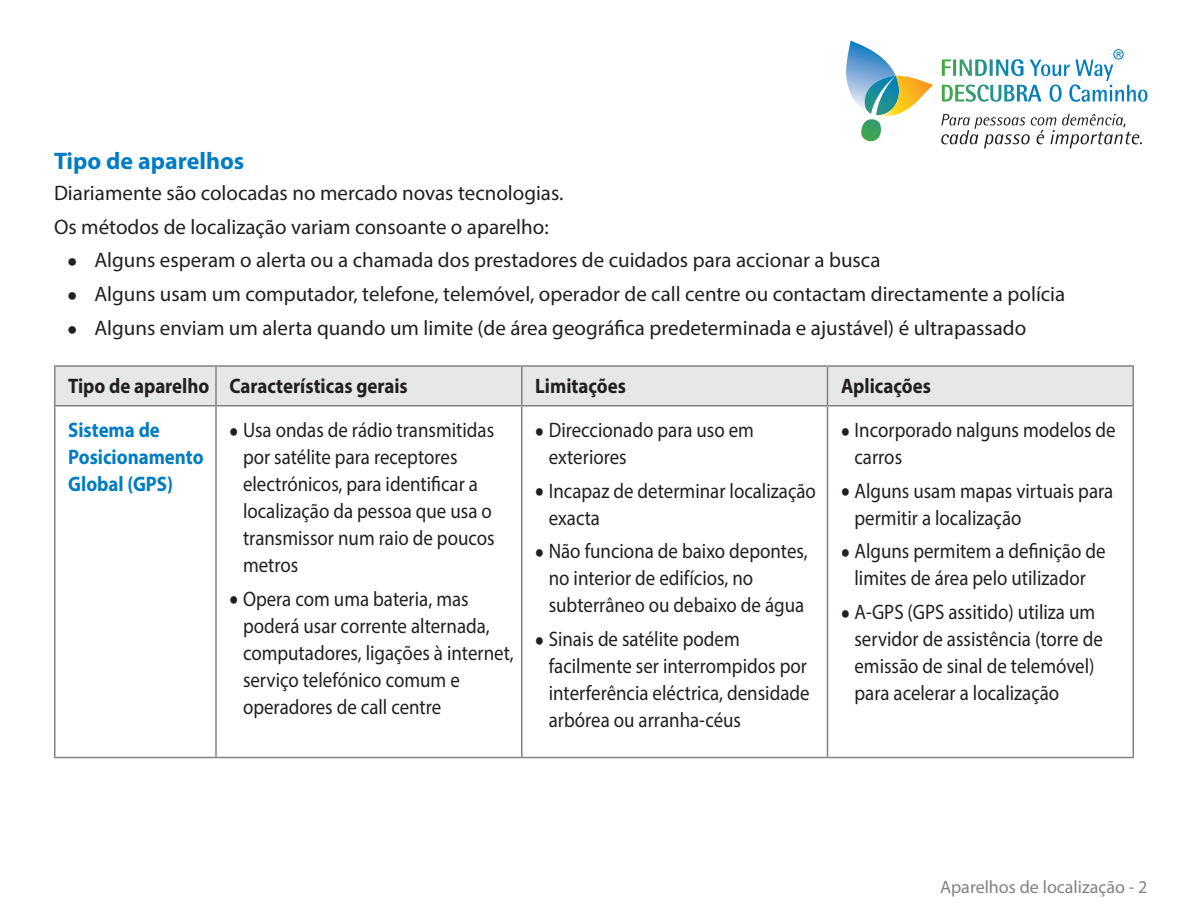
<style>
.page{position:relative;width:1188px;height:918px;background:#fff}
.page>*{position:absolute;margin:0;border:0;box-sizing:border-box;transform-origin:0 0}
.Sub_Head_1{font:700 24px "Myriad Pro";color:#007cc2}
.Contents{font:21px/27px "Myriad Pro";color:#231f20;scale:.9 1}
.Contents-2{font:21px "Myriad Pro";color:#231f20}
.Table_head_1{font:700 21px "Myriad Pro";color:#231f20;scale:.9 1}
.Sub_Head_1-2{font:700 21px/27px "Myriad Pro";color:#007cc2;scale:.9 1}
.t1{font:21px "Symbol";color:#231f20}
.t2{font:18px "Myriad Pro";color:#808285}
</style>
<div class="page">
<svg style="left:846px;top:40px;width:87px;height:102px"></svg>
<svg style="left:941px;top:114px;width:201px;height:34px"></svg>
<svg style="left:942px;top:49px;width:205px;height:53px"></svg>
<div style="left:56px;top:366px;width:1076px;height:40px;background:#e6e7e9"></div>
<svg style="left:56px;top:406px;width:1076px;height:352px"></svg>
<hr style="left:54px;top:367px;width:2px;height:38px;background:#808285">
<hr style="left:54px;top:365px;width:162px;height:2px;background:#808285">
<hr style="left:216px;top:365px;width:306px;height:2px;background:#808285">
<hr style="left:522px;top:365px;width:305px;height:2px;background:#808285">
<hr style="left:828px;top:365px;width:306px;height:2px;background:#808285">
<hr style="left:215px;top:367px;width:2px;height:38px;background:#808285">
<hr style="left:521px;top:367px;width:1px;height:38px;background:#808285">
<hr style="left:827px;top:367px;width:1px;height:38px;background:#808285">
<hr style="left:1132px;top:367px;width:2px;height:38px;background:#808285">
<hr style="left:54px;top:407px;width:2px;height:350px;background:#808285">
<hr style="left:54px;top:405px;width:162px;height:2px;background:#808285">
<hr style="left:216px;top:405px;width:306px;height:2px;background:#808285">
<hr style="left:522px;top:405px;width:305px;height:2px;background:#808285">
<hr style="left:828px;top:405px;width:306px;height:2px;background:#808285">
<hr style="left:215px;top:407px;width:2px;height:350px;background:#808285">
<hr style="left:521px;top:407px;width:1px;height:350px;background:#808285">
<hr style="left:827px;top:407px;width:1px;height:350px;background:#808285">
<hr style="left:1132px;top:407px;width:2px;height:350px;background:#808285">
<hr style="left:54px;top:757px;width:162px;height:1px;background:#808285">
<hr style="left:216px;top:757px;width:306px;height:1px;background:#808285">
<hr style="left:522px;top:757px;width:305px;height:1px;background:#808285">
<hr style="left:828px;top:757px;width:306px;height:1px;background:#808285">
<p class="Sub_Head_1" style="left:54px;top:145px;width:192px">Tipo de aparelhos</p>
<p class="Contents-2" style="left:54px;top:180px;width:511px">Diariamente são colocadas no mercado novas tecnologias.</p>
<p class="Contents-2" style="left:54px;top:214px;width:496px">Os métodos de localização variam consoante o aparelho:</p>
<p class="Contents-2" style="left:94px;top:247px;width:787px">Alguns esperam o alerta ou a chamada dos prestadores de cuidados para accionar a busca</p>
<p class="t1" style="left:68px;top:247px;width:11px">•</p>
<p class="t1" style="left:68px;top:281px;width:11px">•</p>
<p class="t1" style="left:68px;top:315px;width:11px">•</p>
<p class="Contents-2" style="left:94px;top:281px;width:972px">Alguns usam um computador, telefone, telemóvel, operador de call centre ou contactam directamente a polícia</p>
<p class="Contents-2" style="left:94px;top:315px;width:933px">Alguns enviam um alerta quando um limite (de área geográfica predeterminada e ajustável é) ultrapassado</p>
<p class="Table_head_1" style="left:68px;top:372px;width:158px">Tipo de aparelho</p>
<p class="Sub_Head_1-2" style="left:68px;top:416px;width:152px">Sistema de<br>Posicionamento<br>Global (GPS(</p>
<p class="Contents" style="left:243px;top:416px;width:281px;text-indent:-14px">• Usa ondas de rádio transmitidas por satélite para receptores electrónicos, para identificar a localização da pessoa que usa o transmissor num raio de poucos metros</p>
<p class="Contents" style="left:243px;top:585px;width:302px;text-indent:-14px">• Opera com uma bateria, mas poderá usar corrente alternada, computadores, ligações à internet, serviço telefónico comum e operadores de call centre</p>
<p class="Table_head_1" style="left:230px;top:372px;width:200px">Características gerais</p>
<p class="Table_head_1" style="left:535px;top:372px;width:102px">Limitações</p>
<p class="Contents" style="left:549px;top:416px;width:230px;text-indent:-14px">• Direccionado para uso em exteriores</p>
<p class="Contents" style="left:549px;top:477px;width:298px;text-indent:-14px">• Incapaz de determinar localização exacta</p>
<p class="Contents" style="left:549px;top:537px;width:289px;text-indent:-14px">• Não funciona de baixo depontes, no interior de edifícios, no subterrâneo ou debaixo de água</p>
<p class="Contents" style="left:549px;top:625px;width:291px;text-indent:-14px">• Sinais de satélite podem facilmente ser interrompidos por interferência eléctrica, densidade arbórea ou arranha-céus</p>
<p class="Table_head_1" style="left:841px;top:372px;width:101px">Aplicações</p>
<p class="Contents" style="left:855px;top:416px;width:292px;text-indent:-14px">• Incorporado nalguns modelos de carros</p>
<p class="Contents" style="left:855px;top:477px;width:289px;text-indent:-14px">• Alguns usam mapas virtuais para permitir a localização</p>
<p class="Contents" style="left:841px;top:537px;width:296px;text-align:center">• Alguns permitem a definição de limites de área pelo utilizador</p>
<p class="Contents" style="left:855px;top:598px;width:277px;text-indent:-14px">• -A GPS (GPS assitido) utiliza um servidor de assistência (torre de emissão de sinal de telemóvel( para acelerar a localização</p>
<p class="t2" style="left:940px;top:875px;width:209px">Aparelhos de localização 2-</p>
</div>
